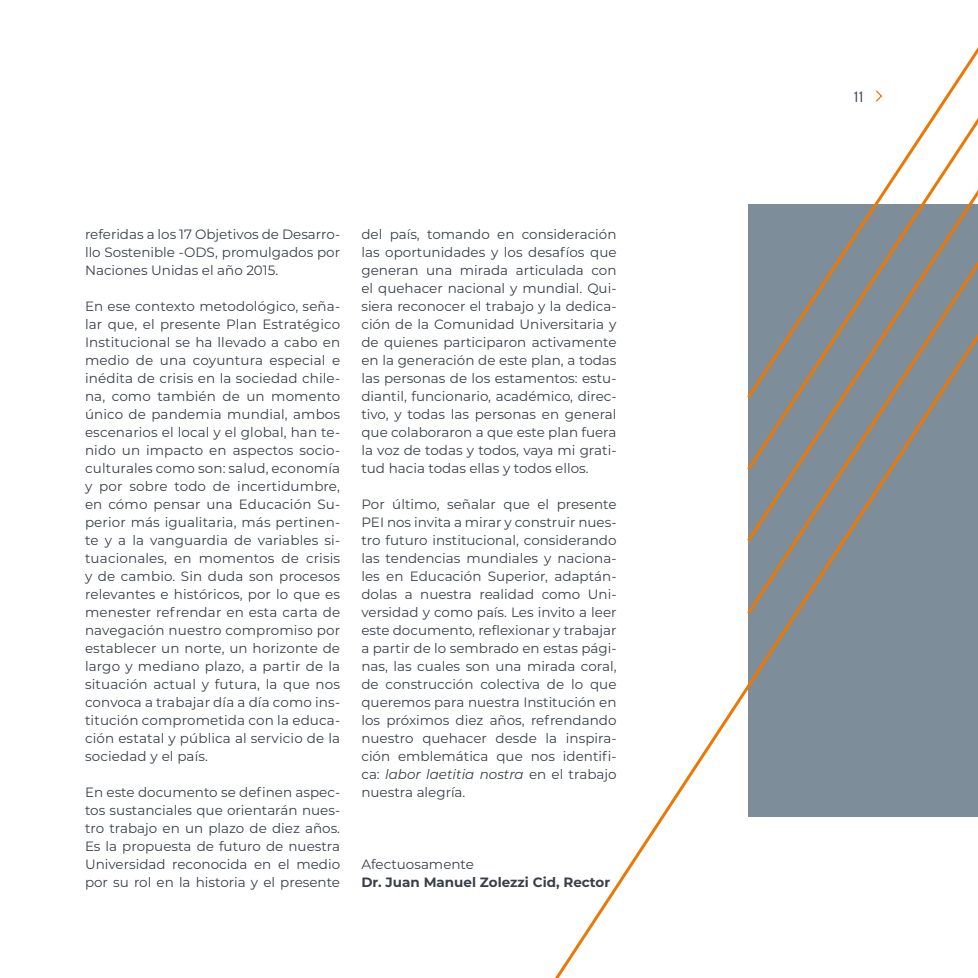
<style>
.page{position:relative;width:978px;height:978px;background:#fff}
.page>*{position:absolute;margin:0;border:0;box-sizing:border-box;transform-origin:0 0}
.t1{font:15px "Bebas Neue";color:#394049}
.t2{font:13.5px/18px "Montserrat";color:#394049;text-align:justify}
.t3{font:700 13.5px "Montserrat";color:#394049}
.s1{font-style:italic}
</style>
<div class="page">
<svg style="left:555px;top:47px;width:423px;height:931px"></svg>
<p class="t2" style="left:85px;top:225px;width:257px">referidas a los 17 Objetivos de Desarro&shy;llo Sostenible -ODS, promulgados por Naciones Unidas el año 2015.</p>
<p class="t2" style="left:85px;top:297px;width:257px">En ese contexto metodológico, seña&shy;lar que, el presente Plan Estratégico Institucional se ha llevado a cabo en medio de una coyuntura especial e inédita de crisis en la sociedad chile&shy;na, como también de un momento único de pandemia mundial, ambos escenarios el local y el global, han te&shy;nido un impacto en aspectos socio&shy;culturales como son: salud, economía y por sobre todo de incertidumbre, en cómo pensar una Educación Su&shy;perior más igualitaria, más pertinen&shy;te y a la vanguardia de variables si&shy;tuacionales, en momentos de crisis y de cambio. Sin duda son procesos relevantes e históricos, por lo que es menester refrendar en esta carta de navegación nuestro compromiso por establecer un norte, un horizonte de largo y mediano plazo, a partir de la situación actual y futura, la que nos convoca a trabajar día a día como ins&shy;titución comprometida con la educa&shy;ción estatal y pública al servicio de la sociedad y el país.</p>
<p class="t2" style="left:85px;top:783px;width:257px">En este documento se definen aspec&shy;tos sustanciales que orientarán nues&shy;tro trabajo en un plazo de diez años.<br>Es la propuesta de futuro de nuestra Universidad reconocida en el medio por su rol en la historia y el presente</p>
<p class="t2" style="left:361px;top:225px;width:257px">del país, tomando en consideración las oportunidades y los desafíos que generan una mirada articulada con el quehacer nacional y mundial. Qui&shy;siera reconocer el trabajo y la dedica&shy;ción de la Comunidad Universitaria y de quienes participaron activamente en la generación de este plan, a todas las personas de los estamentos: estu&shy;diantil, funcionario, académico, direc&shy;tivo, y todas las personas en general que colaboraron a que este plan fuera la voz de todas y todos, vaya mi grati&shy;tud hacia todas ellas y todos ellos.</p>
<p class="t2" style="left:361px;top:495px;width:257px">Por último, señalar que el presente PEI nos invita a mirar y construir nues&shy;tro futuro institucional, considerando las tendencias mundiales y naciona&shy;les en Educación Superior, adaptán&shy;dolas a nuestra realidad como Uni&shy;versidad y como país. Les invito a leer este documento, reflexionar y trabajar a partir de lo sembrado en estas pági&shy;nas, las cuales son una mirada coral, de construcción colectiva de lo que queremos para nuestra Institución en los próximos diez años, refrendando nuestro quehacer desde la inspira&shy;ción emblemática que nos identifi&shy;ca: <span class="s1">labor laetitia nostra</span> en el trabajo nuestra alegría.</p>
<p class="t2" style="left:361px;top:855px;width:114px">Afectuosamente</p>
<p class="t3" style="left:361px;top:872px;width:250px">Dr. Juan Manuel Zolezzi Cid, Rector</p>
<p class="t1" style="left:853px;top:88px;width:12px">11</p>
</div>
